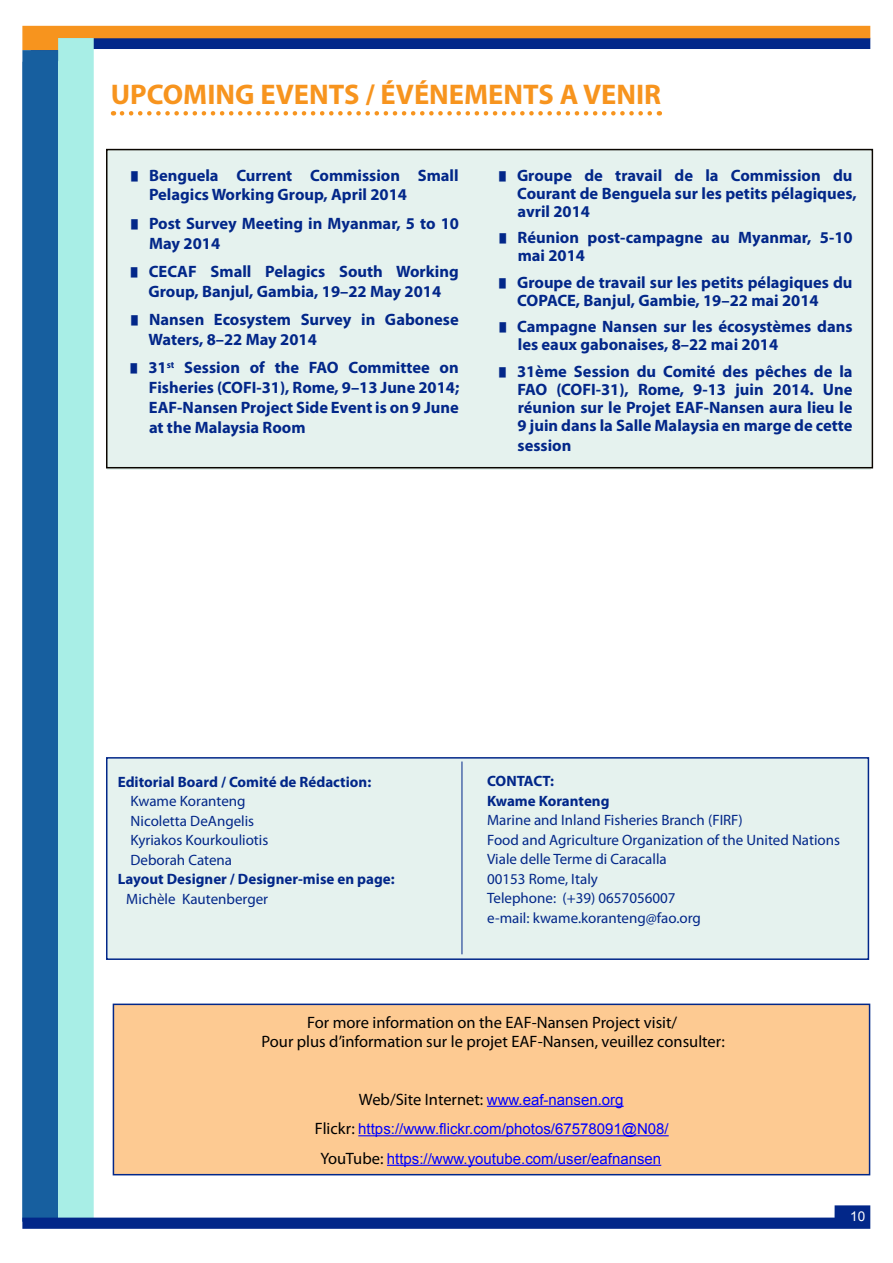
<style>
.page{position:relative;width:893px;height:1263px;background:#fff}
.page>*{position:absolute;margin:0;border:0;box-sizing:border-box;transform-origin:0 0}
.t1{font:700 28.5px "Myriad Pro";color:#f7941e}
.t2{font:700 16.5px/18px "Myriad Pro";color:#022789}
.t3{font:16.5px/19.5px "Myriad Pro";color:#000;text-align:center}
.t4{font:15px/19.5px "Myriad Pro";color:#022789}
.t5{font:15px/29.5px "Arial";color:#00f;text-align:center}
.t6{font:700 15px/19.5px "Myriad Pro";color:#022789}
.t7{font:13.5px "Arial";color:#fff}
.s1{font-family:"OCR Aby BT";font-weight:400}
.s2{font-family:"Myriad Pro";font-size:16.5px;color:#000}
</style>
<div class="page">
<svg style="left:22px;top:25px;width:849px;height:25px;background:#956f58"></svg>
<div style="left:22px;top:50px;width:36px;height:1172px;background:#175f9f"></div>
<div style="left:58px;top:38px;width:36px;height:1180px;background:#a8eee6"></div>
<svg style="left:22px;top:1205px;width:848px;height:24px"></svg>
<div style="left:106px;top:757px;width:763px;height:203px;background:#e5f2ee;border:2px solid #022789"></div>
<hr style="left:462px;top:761px;width:1px;height:193px;background:#022789">
<div style="left:113px;top:1004px;width:756px;height:171px;background:#fdca92"></div>
<hr style="left:487px;top:1106px;width:137px;height:1px;background:#00f">
<hr style="left:358px;top:1135px;width:311px;height:1px;background:#00f">
<hr style="left:387px;top:1165px;width:274px;height:1px;background:#00f">
<div style="left:113px;top:1003px;width:757px;height:172px;border:2px solid #022789"></div>
<svg style="left:122px;top:111px;width:538px;height:5px"></svg>
<div style="left:108px;top:150px;width:763px;height:319px;background:#e5f2ee"></div>
<div style="left:106px;top:149px;width:767px;height:319px;border:2px solid #0a0600"></div>
<h1 class="t1" style="left:111px;top:76px;width:552px">UPCOMING EVENTS / ÉVÉNEMENTS A VENIR</h1>
<p class="t2" style="left:149px;top:165px;width:311px;line-height:19.8px;text-indent:-20px"><span class="s1">O</span> Benguela Current Commission Small<br>Pelagics Working Group, April 2014</p>
<p class="t2" style="left:149px;top:213px;width:311px;line-height:19.8px;text-indent:-20px"><span class="s1">O</span> Post Survey Meeting in Myanmar, 5 to 10<br>May 2014</p>
<p class="t2" style="left:129px;top:261px;width:331px;line-height:19.8px;text-align:center"><span class="s1">O</span> CECAF Small Pelagics South Working<br>Group, Banjul, Gambia, 19–22 May 2014</p>
<p class="t2" style="left:149px;top:309px;width:312px;line-height:19.8px;text-indent:-19px"><span class="s1">O</span> Nansen Ecosystem Survey in Gabonese<br>Waters, 8–22 May 2014</p>
<p class="t2" style="left:149px;top:357px;width:312px;line-height:19.8px;text-align:justify;text-indent:-20px"><span class="s1">O</span> 31<sup>st</sup> Session of the FAO Committee on Fisheries (COFI-31), Rome, 9–13 June 2014; EAF-Nansen Project Side Event is on 9 June at the Malaysia Room</p>
<p class="t2" style="left:517px;top:166px;width:341px;text-indent:-20px"><span class="s1">O</span> Groupe de travail de la Commission du<br>Courant de Benguela sur les petits pélagiques, avril 2014</p>
<p class="t2" style="left:518px;top:228px;width:337px;text-indent:-20px"><span class="s1">O</span> Réunion post-campagne au Myanmar, 5-10 mai 2014</p>
<p class="t2" style="left:517px;top:273px;width:337px;text-indent:-20px"><span class="s1">O</span> Groupe de travail sur les petits pélagiques du<br>COPACE, Banjul, Gambie, 19–22 mai 2014</p>
<p class="t2" style="left:518px;top:317px;width:336px;text-indent:-20px"><span class="s1">O</span> Campagne Nansen sur les écosystèmes dans les eaux gabonaises, 8–22 mai 2014</p>
<p class="t2" style="left:517px;top:362px;width:337px;text-align:justify;text-indent:-20px"><span class="s1">O</span> 31ème Session du Comité des pêches de la FAO (COFI-31), Rome, 9-13 juin 2014. Une réunion sur le Projet EAF-Nansen aura lieu le 9 juin dans la Salle Malaysia en marge de cette</p>
<p class="t2" style="left:517px;top:435px;width:55px">session</p>
<p class="t6" style="left:118px;top:771px;width:255px">Editorial Board / Comité de Rédaction:</p>
<p class="t4" style="left:131px;top:791px;width:139px">Kwame Koranteng<br>Nicoletta DeAngelis<br>Kyriakos Kourkouliotis<br>Deborah Catena</p>
<p class="t6" style="left:118px;top:869px;width:278px">Layout Designer / Designer-mise en page:</p>
<p class="t4" style="left:126px;top:888px;width:143px">Michèle Kautenberger</p>
<p class="t6" style="left:487px;top:771px;width:124px">CONTACT:<br>Kwame Koranteng</p>
<p class="t4" style="left:487px;top:810px;width:354px">Marine and Inland Fisheries Branch (FIRF)<br>Food and Agriculture Organization of the United Nations Viale delle Terme di Caracalla<br>00153 Rome, Italy<br>Telephone: (+39) 0657056007<br>e-mail: kwame.koranteng@fao.org</p>
<p class="t3" style="left:261px;top:1012px;width:465px">For more information on the EAF-Nansen Project visit/<br>Pour plus d’information sur le projet EAF-Nansen, veuillez consulter:</p>
<p class="t5" style="left:315px;top:1085px;width:355px"><span class="s2">Web/Site Internet:</span> www.eaf-nansen.org<br><span class="s2">Flickr:</span> https://www.flickr.com/photos/67578091@N08/<br><span class="s2">YouTube:</span> https://www.youtube.com/user/eafnansen</p>
<p class="t7" style="left:836px;top:1208px;width:31px">1010</p>
</div>
